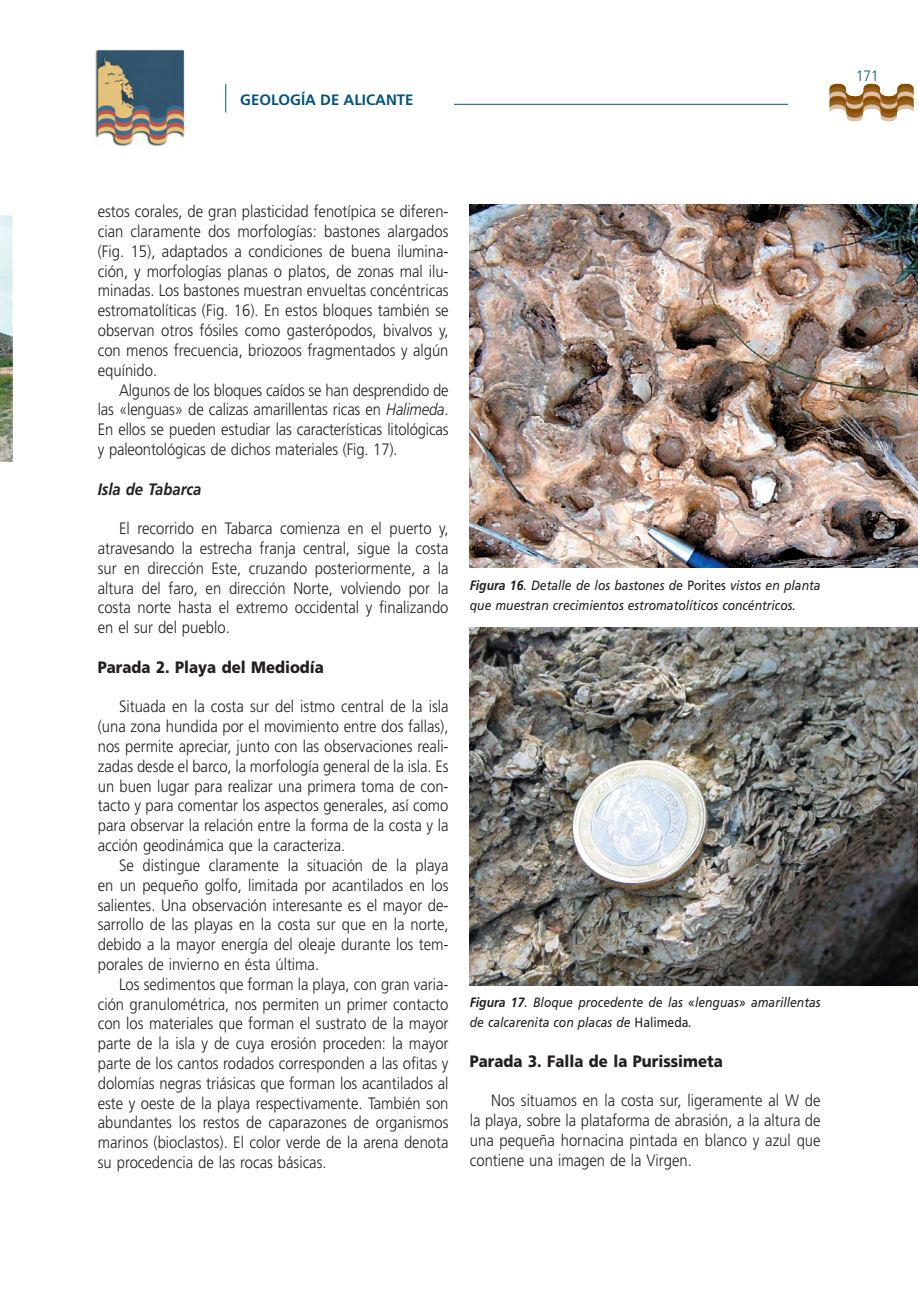
<style>
.page{position:relative;width:918px;height:1289px;background:#fff}
.page>*{position:absolute;margin:0;border:0;box-sizing:border-box;transform-origin:0 0}
.t1{font:300 16.5px/19.8px "Frutiger";color:#231f20;text-align:justify;scale:.9 1}
.t2{font:900 16.5px "Frutiger";color:#231f20;scale:.9 1}
.t3{font:italic 700 16.5px "Frutiger";color:#231f20;scale:.9 1}
.t4{font:700 15px "Frutiger";color:#005480}
.t5{font:300 15px "Frutiger";color:#005480;scale:.9 1}
.t6{font:italic 13.5px/19.8px "Frutiger";color:#231f20;scale:.9 1}
.s1{font-style:italic}
.s2{font-weight:700}
.s3{font-style:normal}
</style>
<div class="page">
<img style="left:886px;top:83px;width:28px;height:39px">
<img style="left:95px;top:49px;width:90px;height:98px">
<svg style="left:225px;top:84px;width:1px;height:28px"></svg>
<hr style="left:454px;top:104px;width:334px;height:1px;background:#005480">
<img style="left:470px;top:204px;width:448px;height:363px">
<img style="left:470px;top:627px;width:448px;height:358px">
<img style="left:0;top:215px;width:13px;height:246px">
<p class="t4" style="left:240px;top:94px;width:175px">GEOLOGÍA DE ALICANTE</p>
<p class="t5" style="left:856px;top:70px;width:27px">171</p>
<p class="t1" style="left:98px;top:203px;width:391px">estos corales, de gran plasticidad fenotípica se diferen&shy;cian claramente dos morfologías: bastones alargados (Fig. 15), adaptados a condiciones de buena ilumina&shy;ción, y morfologías planas o platos, de zonas mal ilu&shy;minadas. Los bastones muestran envueltas concéntricas estromatolíticas (Fig. 16). En estos bloques también se observan otros fósiles como gasterópodos, bivalvos y, con menos frecuencia, briozoos fragmentados y algún equínido.</p>
<p class="t1" style="left:98px;top:381px;width:391px;text-indent:21px">Algunos de los bloques caídos se han desprendido de las «lenguas» de calizas amarillentas ricas en <span class="s1">Halimeda</span>.<br>En ellos se pueden estudiar las características litológicas y paleontológicas de dichos materiales (Fig. 17).</p>
<p class="t3" style="left:98px;top:482px;width:117px">Isla de Tabarca</p>
<p class="t1" style="left:98px;top:520px;width:391px;text-indent:21px">El recorrido en Tabarca comienza en el puerto y, atravesando la estrecha franja central, sigue la costa sur en dirección Este, cruzando posteriormente, a la altura del faro, en dirección Norte, volviendo por la costa norte hasta el extremo occidental y finalizando en el sur del pueblo.</p>
<p class="t2" style="left:98px;top:660px;width:253px">Parada 2. Playa del Mediodía</p>
<p class="t1" style="left:98px;top:698px;width:391px;text-indent:21px">Situada en la costa sur del istmo central de la isla (una zona hundida por el movimiento entre dos fallas), nos permite apreciar, junto con las observaciones reali&shy;zadas desde el barco, la morfología general de la isla. Es un buen lugar para realizar una primera toma de con&shy;tacto y para comentar los aspectos generales, así como para observar la relación entre la forma de la costa y la acción geodinámica que la caracteriza.</p>
<p class="t1" style="left:98px;top:856px;width:391px;text-indent:21px">Se distingue claramente la situación de la playa en un pequeño golfo, limitada por acantilados en los salientes. Una observación interesante es el mayor de&shy;sarrollo de las playas en la costa sur que en la norte, debido a la mayor energía del oleaje durante los tem&shy;porales de invierno en ésta última.</p>
<p class="t1" style="left:98px;top:975px;width:391px;text-indent:21px">Los sedimentos que forman la playa, con gran varia&shy;ción granulométrica, nos permiten un primer contacto con los materiales que forman el sustrato de la mayor parte de la isla y de cuya erosión proceden: la mayor parte de los cantos rodados corresponden a las ofitas y dolomías negras triásicas que forman los acantilados al este y oeste de la playa respectivamente. También son abundantes los restos de caparazones de organismos marinos (bioclastos). El color verde de la arena denota su procedencia de las rocas básicas.</p>
<p class="t6" style="left:470px;top:576px;width:391px"><span class="s2">Figura 16</span>. Detalle de los bastones de <span class="s3">Porites</span> vistos en planta que muestran crecimientos estromatolíticos concéntricos.</p>
<p class="t6" style="left:470px;top:993px;width:391px"><span class="s2">Figura 17</span>. Bloque procedente de las «lenguas» amarillentas de calcarenita con placas de <span class="s3">Halimeda</span>.</p>
<p class="t2" style="left:470px;top:1054px;width:283px">Parada 3. Falla de la Purissimeta</p>
<p class="t1" style="left:470px;top:1092px;width:391px;text-indent:21px">Nos situamos en la costa sur, ligeramente al W de la playa, sobre la plataforma de abrasión, a la altura de una pequeña hornacina pintada en blanco y azul que contiene una imagen de la Virgen.</p>
</div>
